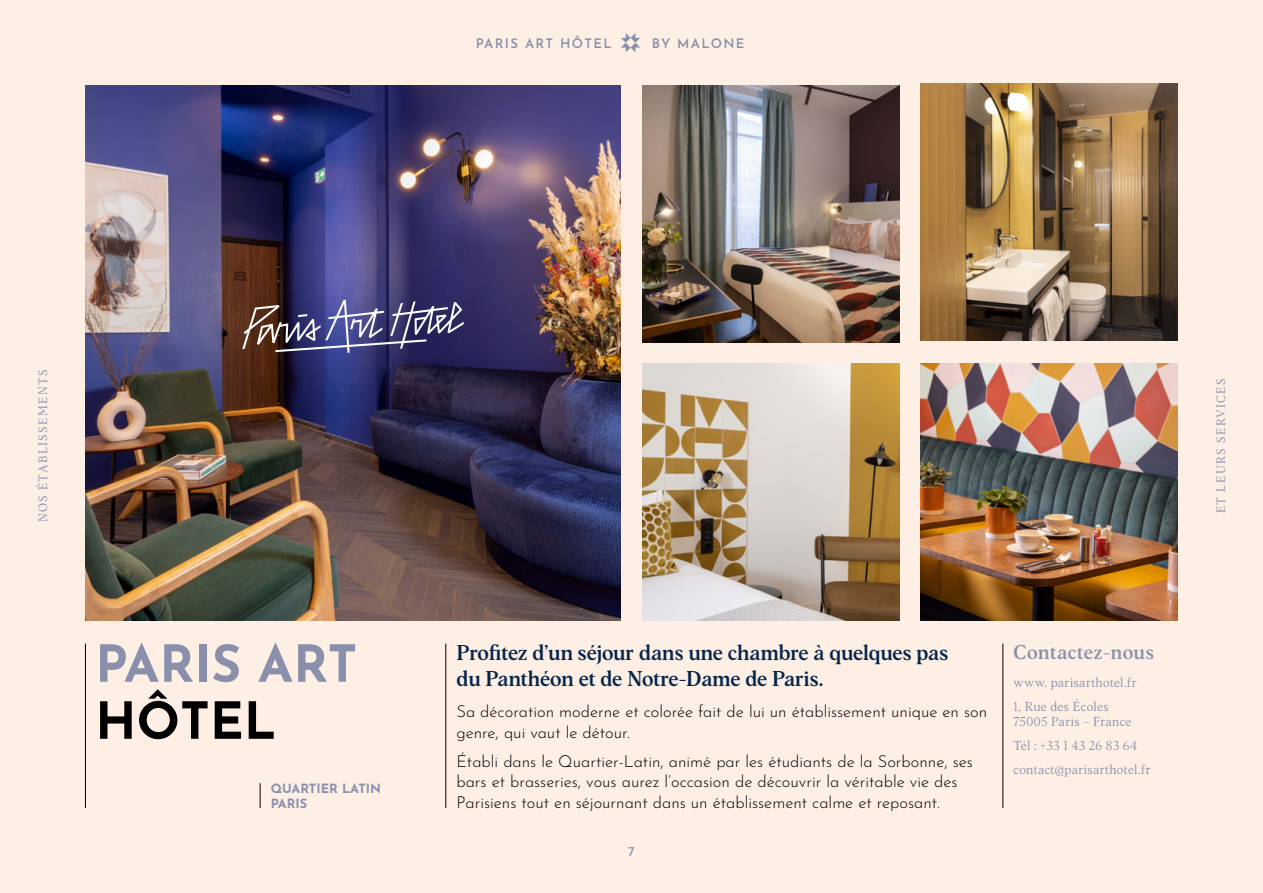
<style>
.page{position:relative;width:1263px;height:893px;background:#feefe5}
.page>*{position:absolute;margin:0;border:0;box-sizing:border-box;transform-origin:0 0}
.t1{font:700 51px "Josefin Sans";color:#8a90ac}
.t2{font:700 51px "Josefin Sans";color:#000}
.t3{font:500 21px/26.2px "Albra Text";letter-spacing:-.005em;color:#06254b}
.t4{font:500 19.5px "Albra Text";letter-spacing:.015em;color:#8a90ac}
.t5{font:300 16.5px/20.5px "Josefin Sans";color:#000}
.t6{font:13.5px "Josefin Sans";color:#8a90ac}
.t7{font:600 13.2px "Josefin Sans";letter-spacing:.1em;color:#8a90ac}
.t8{font:300 12.75px/23.9px "Albra Text";letter-spacing:.03em;color:#8a90ac}
.t9{font:700 12.75px/15.3px "Josefin Sans";color:#8a90ac}
.t10{font:300 12px "Albra Text";letter-spacing:.115em;color:#8a90ac}
</style>
<div class="page">
<img style="left:921px;top:364px;width:257px;height:257px">
<img style="left:642px;top:364px;width:257px;height:257px">
<hr style="left:85px;top:643px;width:1px;height:165px;background:#000">
<svg style="left:260px;top:783px;width:1px;height:25px"></svg>
<hr style="left:445px;top:643px;width:1px;height:165px;background:#000">
<svg style="left:621px;top:33px;width:19px;height:19px"></svg>
<img style="left:85px;top:85px;width:536px;height:536px">
<img style="left:921px;top:84px;width:257px;height:257px">
<img style="left:642px;top:85px;width:257px;height:257px">
<svg style="left:242px;top:300px;width:222px;height:53px;background:#5c557a"></svg>
<hr style="left:1002px;top:643px;width:1px;height:165px;background:#000">
<p class="t7" style="left:476px;top:33px;width:137px">PARIS ART HÔTEL</p>
<p class="t7" style="left:652px;top:33px;width:94px">BY MALONE</p>
<p class="t10" style="left:34px;top:522px;width:154px;rotate:-90deg">NOS ÉTABLISSEMENTS</p>
<h1 class="t1" style="left:95px;top:626px;width:264px">PARIS ART</h1>
<h1 class="t2" style="left:95px;top:683px;width:183px">HÔTEL</h1>
<p class="t9" style="left:271px;top:779px;width:112px">QUARTIER LATIN<br>PARIS</p>
<p class="t3" style="left:456px;top:638px;width:493px">Profitez d’un séjour dans une chambre à quelques pas du Panthéon et de Notre-Dame de Paris.</p>
<p class="t5" style="left:456px;top:700px;width:532px">Sa décoration moderne et colorée fait de lui un établissement unique en son genre, qui vaut le détour.</p>
<p class="t5" style="left:456px;top:749px;width:518px">Établi dans le Quartier-Latin, animé par les étudiants de la Sorbonne, ses bars et brasseries, vous aurez l’occasion de découvrir la véritable vie des<br>Parisiens tout en séjournant dans un établissement calme et reposant.</p>
<p class="t6" style="left:628px;top:841px;width:8px">7</p>
<p class="t4" style="left:1013px;top:638px;width:142px">Contactez-nous</p>
<p class="t8" style="left:1013px;top:670px;width:125px">www. parisarthotel.fr<br>1, Rue des Écoles</p>
<p class="t8" style="left:1013px;top:709px;width:139px">75005 Paris – France<br>Tél : +33 1 43 26 83 64 contact@parisarthotel.fr</p>
<p class="t10" style="left:1212px;top:513px;width:136px;rotate:-90deg">ET LEURS SERVICES</p>
</div>
